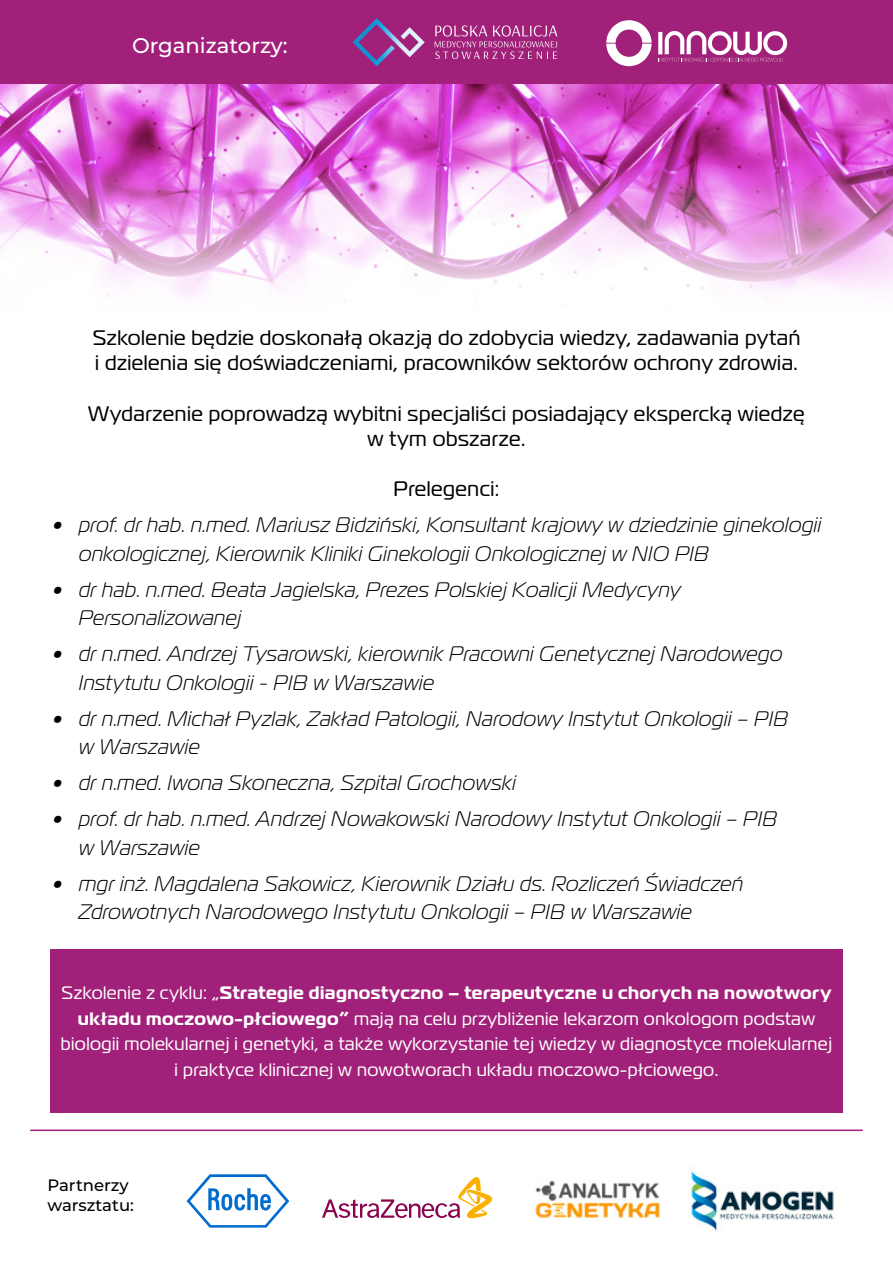
<style>
.page{position:relative;width:893px;height:1263px;background:#fff}
.page>*{position:absolute;margin:0;border:0;box-sizing:border-box;transform-origin:0 0}
.t1{font:500 21.15px "Montserrat";color:#fff}
.t2{font:italic 300 21px/28.5px "Magistral";letter-spacing:.025em;color:#000}
.t3{font:21px/25.2px "Magistral";letter-spacing:.025em;color:#000}
.t4{font:18px/25.5px "Magistral";letter-spacing:.025em;color:#fff;text-align:center}
.t5{font:500 16.5px/19.8px "Montserrat";color:#000}
.s1{font-weight:700}
</style>
<div class="page">
<hr style="left:30px;top:1129px;width:833px;height:2px;background:#a12079">
<div style="left:50px;top:949px;width:792px;height:164px;background:#a12079"></div>
<svg style="left:187px;top:1174px;width:102px;height:53px"></svg>
<img style="left:689px;top:1168px;width:145px;height:63px">
<img style="left:535px;top:1180px;width:125px;height:40px">
<svg style="left:322px;top:1177px;width:170px;height:41px"></svg>
<img style="left:0;top:84px;width:893px;height:218px">
<div style="left:0;top:0;width:893px;height:84px;background:#a12079"></div>
<svg style="left:606px;top:20px;width:46px;height:46px"></svg>
<svg style="left:658px;top:31px;width:129px;height:31px"></svg>
<svg style="left:352px;top:18px;width:73px;height:48px"></svg>
<svg style="left:435px;top:25px;width:122px;height:34px"></svg>
<p class="t1" style="left:132px;top:31px;width:157px">Organizatorzy:</p>
<p class="t3" style="left:93px;top:325px;width:709px">Szkolenie będzie doskonałą okazją do zdobycia wiedzy, zadawania pytań i dzielenia się doświadczeniami, pracowników sektorów ochrony zdrowia.</p>
<p class="t3" style="left:88px;top:401px;width:718px;text-align:center">Wydarzenie poprowadzą wybitni specjaliści posiadający ekspercką wiedzę w tym obszarze.</p>
<p class="t3" style="left:394px;top:476px;width:107px">Prelegenci:</p>
<p class="t2" style="left:78px;top:510px;width:744px;text-indent:-27px">• prof. dr hab. n.med. Mariusz Bidziński, Konsultant krajowy w dziedzinie ginekologii onkologicznej, Kierownik Kliniki Ginekologii Onkologicznej w NIO PIB</p>
<p class="t2" style="left:78px;top:575px;width:603px;text-indent:-27px">• dr hab. n.med. Beata Jagielska, Prezes Polskiej Koalicji Medycyny<br>Personalizowanej</p>
<p class="t2" style="left:78px;top:639px;width:705px;text-indent:-27px">• dr n.med. Andrzej Tysarowski, kierownik Pracowni Genetycznej Narodowego<br>Instytutu Onkologii - PIB w Warszawie</p>
<p class="t2" style="left:78px;top:704px;width:710px;text-indent:-27px">• dr n.med. Michał Pyzlak, Zakład Patologii, Narodowy Instytut Onkologii – PIB w Warszawie</p>
<p class="t2" style="left:51px;top:768px;width:465px">• dr n.med. Iwona Skoneczna, Szpital Grochowski</p>
<p class="t2" style="left:78px;top:804px;width:699px;text-indent:-27px">• prof. dr hab. n.med. Andrzej Nowakowski Narodowy Instytut Onkologii – PIB w Warszawie</p>
<p class="t2" style="left:78px;top:869px;width:666px;text-indent:-27px">• mgr inż. Magdalena Sakowicz, Kierownik Działu ds. Rozliczeń Świadczeń<br>Zdrowotnych Narodowego Instytutu Onkologii – PIB w Warszawie</p>
<p class="t4" style="left:61px;top:980px;width:773px">Szkolenie z cyklu: „<span class="s1">Strategie diagnostyczno – terapeutyczne u chorych na nowotwory układu moczowo-płciowego”</span> mają na celu przybliżenie lekarzom onkologom podstaw biologii molekularnej i genetyki, a także wykorzystanie tej wiedzy w diagnostyce molekularnej i praktyce klinicznej w nowotworach układu moczowo-płciowego.</p>
<p class="t5" style="left:47px;top:1174px;width:88px">Partnerzy warsztatu:</p>
</div>
